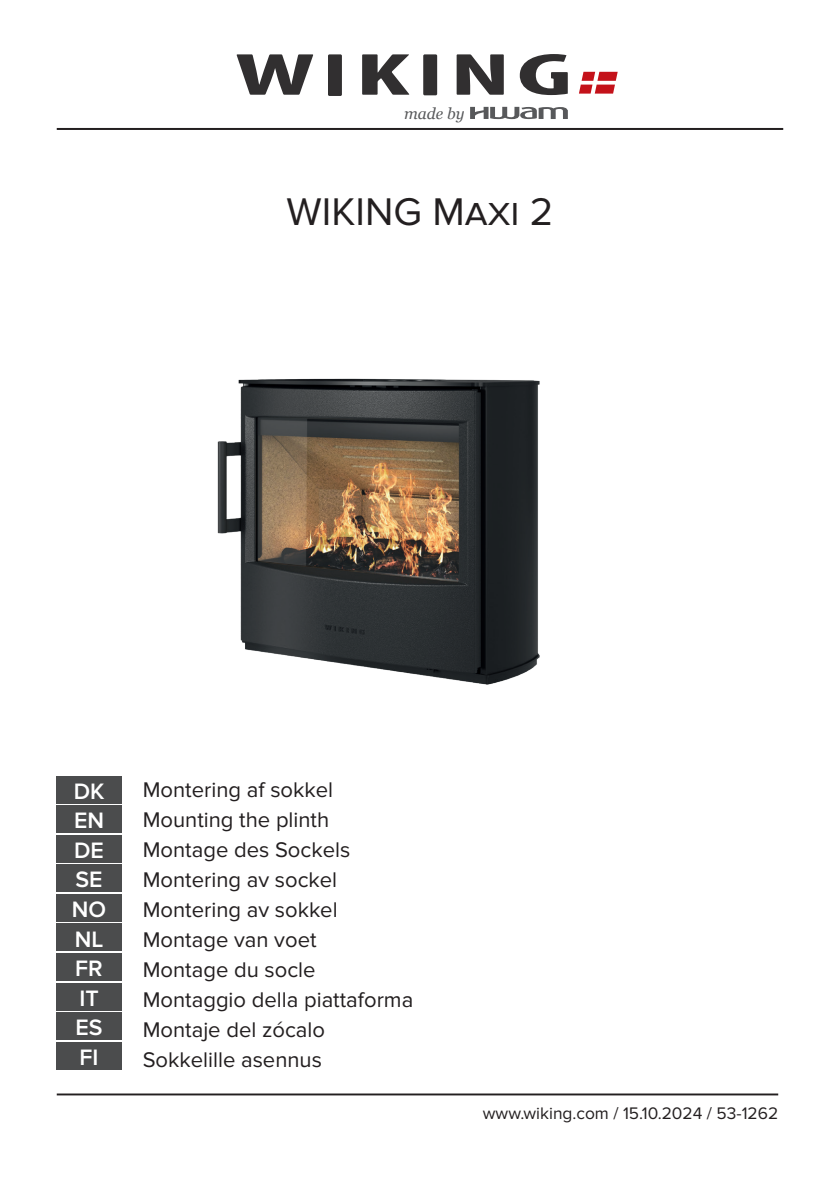
<style>
.page{position:relative;width:840px;height:1191px;background:#fff}
.page>*{position:absolute;margin:0;border:0;box-sizing:border-box;transform-origin:0 0}
.t1{font:40px "Proxima Nova";color:#231f20}
.t2{font:600 23.2px/29.6px "Proxima Nova";color:#fff}
.t3{font:22px/30px "Proxima Nova";color:#231f20}
.t4{font:17.4px "Proxima Nova";color:#231f20}
.t5{font:italic 15.6px "Georgia";color:#57585a}
</style>
<div class="page">
<hr style="left:57px;top:128px;width:725px;height:2px;background:#231f20">
<svg style="left:236px;top:54px;width:77px;height:41px"></svg>
<svg style="left:362px;top:54px;width:47px;height:41px"></svg>
<svg style="left:456px;top:54px;width:47px;height:41px"></svg>
<svg style="left:519px;top:54px;width:48px;height:41px"></svg>
<div style="left:328px;top:54px;width:14px;height:42px;background:#312f30"></div>
<div style="left:423px;top:54px;width:14px;height:41px;background:#312f30"></div>
<svg style="left:470px;top:107px;width:97px;height:12px"></svg>
<svg style="left:579px;top:72px;width:38px;height:22px"></svg>
<div style="left:56px;top:776px;width:66px;height:27px;background:#4b4c4d"></div>
<div style="left:56px;top:864px;width:66px;height:28px;background:#4b4c4d"></div>
<div style="left:56px;top:894px;width:66px;height:27px;background:#4b4c4d"></div>
<div style="left:56px;top:805px;width:66px;height:28px;background:#4b4c4d"></div>
<div style="left:56px;top:835px;width:66px;height:27px;background:#4b4c4d"></div>
<div style="left:56px;top:983px;width:66px;height:27px;background:#4b4c4d"></div>
<div style="left:56px;top:953px;width:66px;height:27px;background:#4b4c4d"></div>
<div style="left:56px;top:923px;width:66px;height:28px;background:#4b4c4d"></div>
<hr style="left:57px;top:1093px;width:720px;height:2px;background:#231f20">
<div style="left:56px;top:1012px;width:66px;height:28px;background:#4b4c4d"></div>
<img style="left:217px;top:378px;width:323px;height:307px">
<div style="left:56px;top:1042px;width:66px;height:28px;background:#4b4c4d"></div>
<p class="t5" style="left:404px;top:104px;width:62px">made by</p>
<h1 class="t1" style="left:286px;top:188px;width:268px">WIKING Maxi 2</h1>
<p class="t2" style="left:74px;top:776px;width:32px">DK</p>
<p class="t2" style="left:74px;top:806px;width:31px">EN<br>DE</p>
<p class="t2" style="left:72px;top:865px;width:36px">SE<br>NO</p>
<p class="t2" style="left:75px;top:924px;width:30px">NL</p>
<p class="t2" style="left:75px;top:954px;width:29px">FR</p>
<p class="t2" style="left:79px;top:983px;width:21px">IT</p>
<p class="t2" style="left:75px;top:1013px;width:29px">ES<br>FI</p>
<p class="t3" style="left:143px;top:775px;width:272px">Montering af sokkel<br>Mounting the plinth<br>Montage des Sockels<br>Montering av sockel<br>Montering av sokkel<br>Montage van voet<br>Montage du socle<br>Montaggio della piattaforma<br>Montaje del zócalo<br>Sokkelille asennus</p>
<p class="t4" style="left:482px;top:1103px;width:297px">www.wiking.com / 15.10.2024 / 53-1262</p>
</div>
